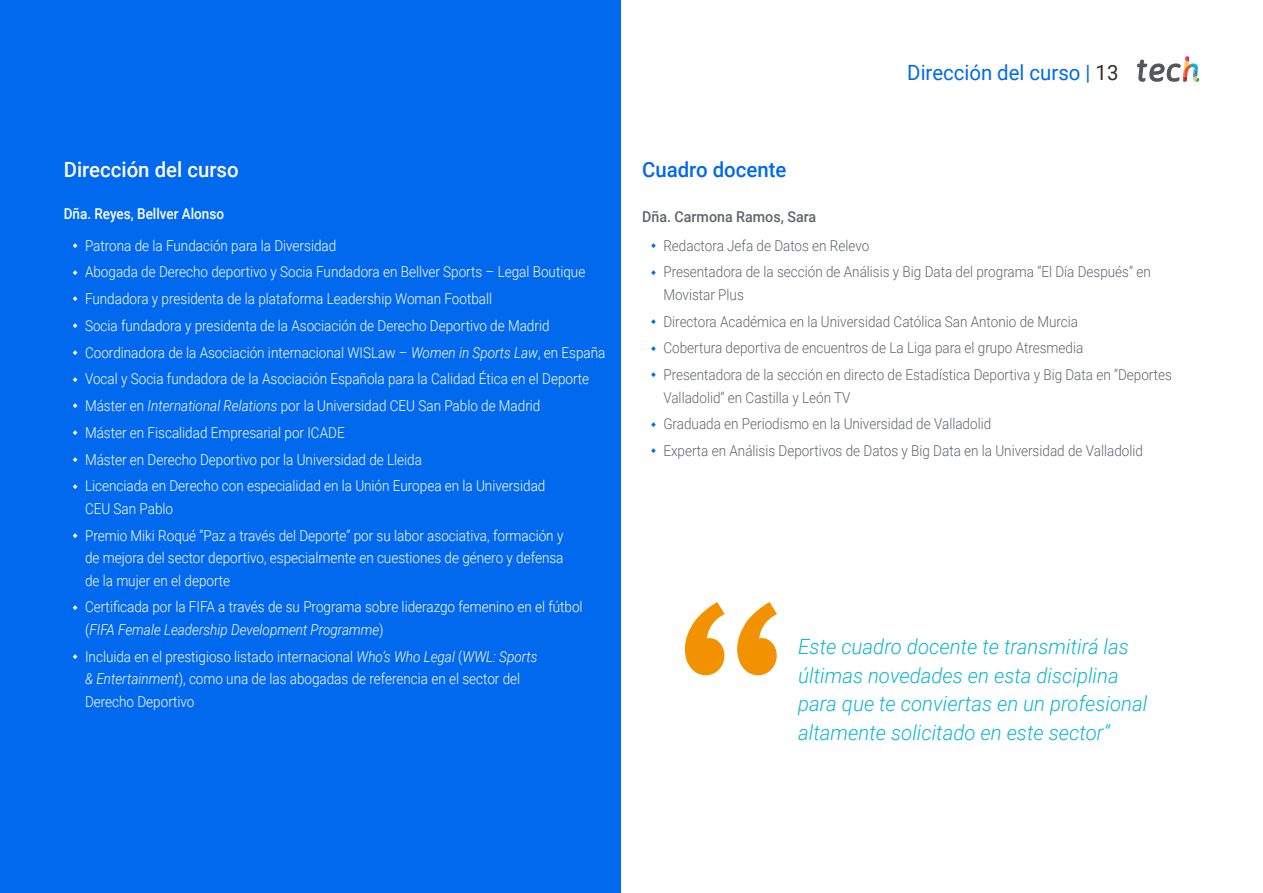
<style>
.page{position:relative;width:1263px;height:893px;background:#fff}
.page>*{position:absolute;margin:0;border:0;box-sizing:border-box;transform-origin:0 0}
.t1{font:italic 300 21px/28.5px "Roboto";color:#0fb6cf}
.t2{font:21px "Roboto";color:#0169ee}
.t3{font:500 21px "Roboto";color:#fffbff}
.t4{font:500 21px "Roboto";color:#0169ee}
.t5{font:300 15px/26.7px "Roboto";color:#fff;scale:.9 1}
.t6{font:300 15px/26.7px "Roboto";color:#61646a;scale:.9 1}
.t7{font:500 15px "Roboto";color:#fff;scale:.9 1}
.t8{font:500 15px "Roboto";color:#61646a;scale:.95 1}
.s1{color:#312e20}
.s2{font-style:italic}
</style>
<div class="page">
<div style="left:0;top:0;width:621px;height:893px;background:#0169ee"></div>
<svg style="left:1137px;top:56px;width:62px;height:26px"></svg>
<svg style="left:685px;top:602px;width:92px;height:73px"></svg>
<h1 class="t3" style="left:64px;top:154px;width:176px">Dirección del curso</h1>
<h1 class="t4" style="left:642px;top:154px;width:146px">Cuadro docente</h1>
<h1 class="t2" style="left:907px;top:57px;width:213px">Dirección del curso | <span class="s1">13</span></h1>
<p class="t7" style="left:64px;top:203px;width:180px">Dña. Reyes, Bellver Alonso</p>
<p class="t5" style="left:85px;top:231px;width:580px">Patrona de la Fundación para la Diversidad<br>Abogada de Derecho deportivo y Socia Fundadora en Bellver Sports – Legal Boutique Fundadora y presidenta de la plataforma Leadership Woman Football<br>Socia fundadora y presidenta de la Asociación de Derecho Deportivo de Madrid Coordinadora de la Asociación internacional WISLaw – <span class="s2">Women in Sports Law</span>, en España Vocal y Socia fundadora de la Asociación Española para la Calidad Ética en el Deporte Máster en <span class="s2">International Relations</span> por la Universidad CEU San Pablo de Madrid<br>Máster en Fiscalidad Empresarial por ICADE<br>Máster en Derecho Deportivo por la Universidad de Lleida<br>Licenciada en Derecho con especialidad en la Unión Europea en la Universidad</p>
<p class="t5" style="left:85px;top:495px;width:533px">CEU San Pablo<br>Premio Miki Roqué “Paz a través del Deporte” por su labor asociativa, formación y</p>
<p class="t5" style="left:85px;top:546px;width:533px;line-height:22.5px">de mejora del sector deportivo, especialmente en cuestiones de género y defensa de la mujer en el deporte</p>
<p class="t5" style="left:85px;top:595px;width:554px;line-height:22.5px">Certificada por la FIFA a través de su Programa sobre liderazgo femenino en el fútbol (<span class="s2">FIFA Female Leadership Development Programme</span>)</p>
<p class="t5" style="left:85px;top:645px;width:504px;line-height:22.5px">Incluida en el prestigioso listado internacional <span class="s2">Who’s Who Legal</span> (<span class="s2">WWL: Sports &amp; Entertainment</span>), como una de las abogadas de referencia en el sector del<br>Derecho Deportivo</p>
<p class="t8" style="left:642px;top:206px;width:185px">Dña. Carmona Ramos, Sara</p>
<p class="t6" style="left:663px;top:231px;width:543px">Redactora Jefa de Datos en Relevo<br>Presentadora de la sección de Análisis y Big Data del programa “El Día Después” en</p>
<p class="t6" style="left:663px;top:281px;width:567px">Movistar Plus<br>Directora Académica en la Universidad Católica San Antonio de Murcia<br>Cobertura deportiva de encuentros de La Liga para el grupo Atresmedia<br>Presentadora de la sección en directo de Estadística Deportiva y Big Data en “Deportes</p>
<p class="t6" style="left:663px;top:383px;width:534px">Valladolid” en Castilla y León TV<br>Graduada en Periodismo en la Universidad de Valladolid<br>Experta en Análisis Deportivos de Datos y Big Data en la Universidad de Valladolid</p>
<h1 class="t1" style="left:798px;top:632px;width:351px">Este cuadro docente te transmitirá las últimas novedades en esta disciplina para que te conviertas en un profesional altamente solicitado en este sector”</h1>
</div>
